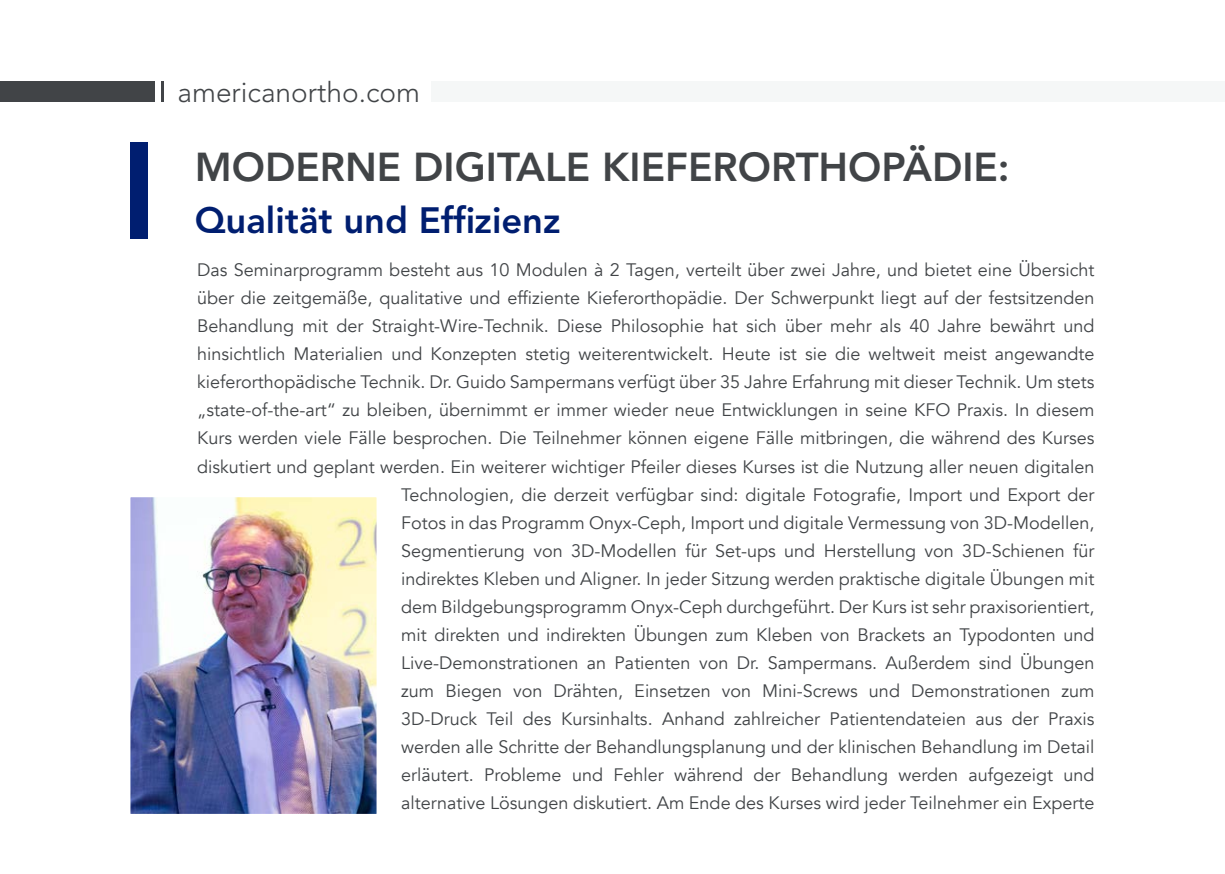
<style>
.page{position:relative;width:1225px;height:874px;background:#fff}
.page>*{position:absolute;margin:0;border:0;box-sizing:border-box;transform-origin:0 0}
.t1{font:800 40px "Avenir LT Std";color:#414447}
.t2{font:800 36.2px "Avenir LT Std";color:#001e70}
.t3{font:300 28px "Avenir LT Std";color:#414447}
.t4{font:18px/28px "Avenir";color:#414447;text-align:right}
</style>
<div class="page">
<div style="left:130px;top:142px;width:17px;height:97px;background:#001e70"></div>
<div style="left:1208px;top:82px;width:17px;height:20px;background:#f5f7f7"></div>
<div style="left:431px;top:82px;width:777px;height:20px;background:#f5f7f7"></div>
<div style="left:0;top:82px;width:154px;height:20px;background:#414447"></div>
<hr style="left:161px;top:82px;width:3px;height:20px;background:#414447">
<img style="left:131px;top:498px;width:244px;height:314px">
<div style="left:128px;top:495px;width:250px;height:320px;border:2px solid #fff"></div>
<h3 class="t3" style="left:178px;top:76px;width:244px">americanortho.com</h3>
<h1 class="t1" style="left:195px;top:143px;width:816px">MODERNE DIGITALE KIEFERORTHOPÄDIE:</h1>
<h2 class="t2" style="left:195px;top:199px;width:367px">Qualität und Effizienz</h2>
<p class="t4" style="left:197px;top:256px;width:899px">Das Seminarprogramm besteht aus 10 Modulen à 2 Tagen, verteilt über zwei Jahre, und bietet eine Übersicht über die zeitgemäße, qualitative und effiziente Kieferorthopädie. Der Schwerpunkt liegt auf der festsitzenden Behandlung mit der Straight-Wire-Technik. Diese Philosophie hat sich über mehr als 40 Jahre bewährt und hinsichtlich Materialien und Konzepten stetig weiterentwickelt. Heute ist sie die weltweit meist angewandte kieferorthopädische Technik. Dr. Guido Sampermans verfügt über 35 Jahre Erfahrung mit dieser Technik. Um stets „state-of-the-art“ zu bleiben, übernimmt er immer wieder neue Entwicklungen in seine KFO Praxis. In diesem Kurs werden viele Fälle besprochen. Die Teilnehmer können eigene Fälle mitbringen, die während des Kurses diskutiert und geplant werden. Ein weiterer wichtiger Pfeiler dieses Kurses ist die Nutzung aller neuen digitalen Technologien, die derzeit verfügbar sind: digitale Fotografie, Import und Export der<br>Fotos in das Programm Onyx-Ceph, Import und digitale Vermessung von 3D-Modellen,<br>Segmentierung von 3D-Modellen für Set-ups und Herstellung von 3D-Schienen für<br>indirektes Kleben und Aligner. In jeder Sitzung werden praktische digitale Übungen mit<br>dem Bildgebungsprogramm Onyx-Ceph durchgeführt. Der Kurs ist sehr praxisorientiert,<br>mit direkten und indirekten Übungen zum Kleben von Brackets an Typodonten und<br>Live-Demonstrationen an Patienten von Dr. Sampermans. Außerdem sind Übungen<br>zum Biegen von Drähten, Einsetzen von Mini-Screws und Demonstrationen zum<br>3D-Druck Teil des Kursinhalts. Anhand zahlreicher Patientendateien aus der Praxis<br>werden alle Schritte der Behandlungsplanung und der klinischen Behandlung im Detail<br>erläutert. Probleme und Fehler während der Behandlung werden aufgezeigt und<br>alternative Lösungen diskutiert. Am Ende des Kurses wird jeder Teilnehmer ein Experte</p>
</div>
